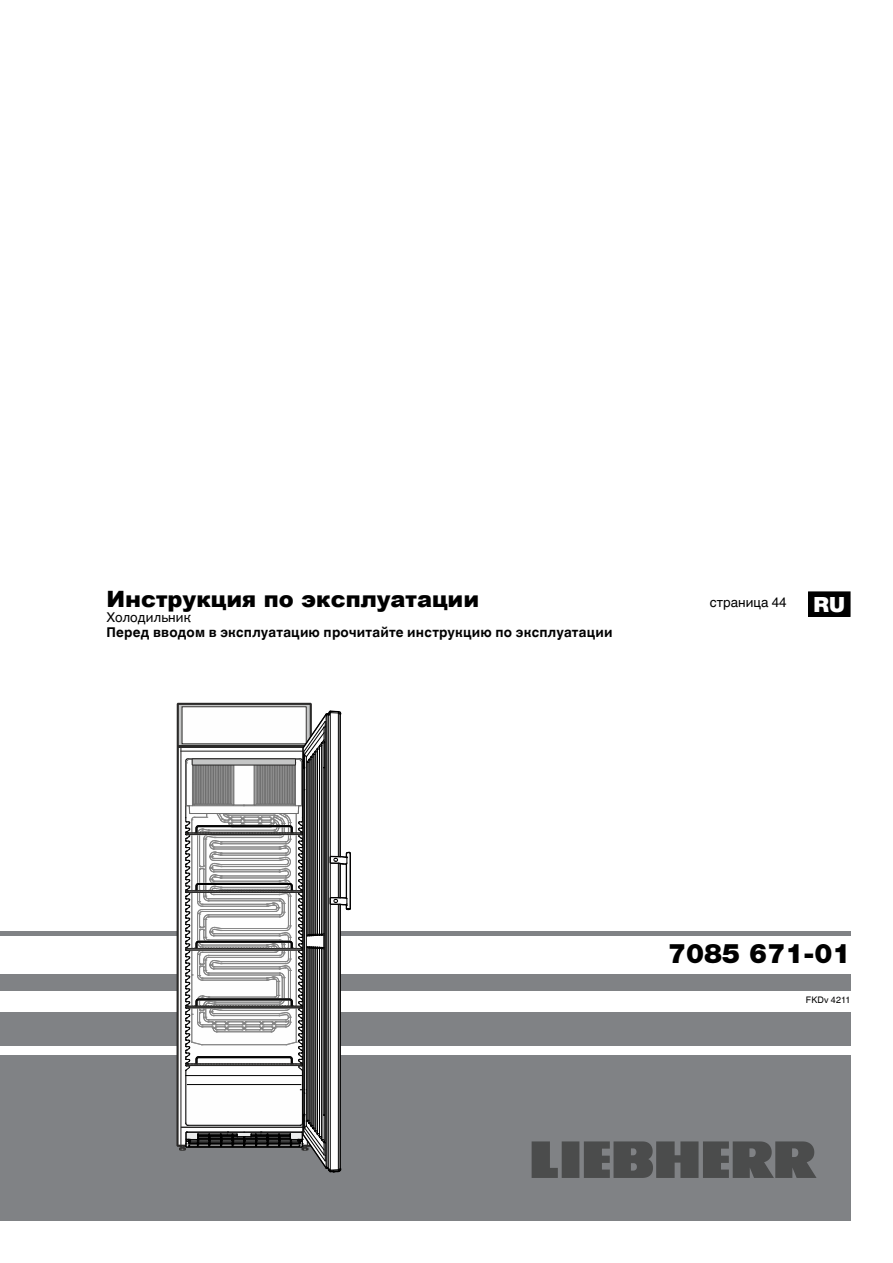
<style>
.page{position:relative;width:893px;height:1263px;background:#fff}
.page>*{position:absolute;margin:0;border:0;box-sizing:border-box;transform-origin:0 0}
.t1{font:900 27px "Helvetica Neue LT";color:#000}
.t2{font:900 22.5px "Arial";color:#000}
.t3{font:900 21px "Helvetica Neue LT";color:#fff}
.t4{font:700 13.5px "Helvetica Linotype";letter-spacing:.015em;color:#000}
.t5{font:13.5px "Helvetica Linotype";color:#000}
.t6{font:9px "Helvetica Linotype";letter-spacing:.02em;color:#000}
</style>
<div class="page">
<div style="left:0;top:1054px;width:850px;height:166px;background:#808285"></div>
<div style="left:0;top:1012px;width:850px;height:34px;background:#808285"></div>
<div style="left:0;top:974px;width:850px;height:17px;background:#808285"></div>
<hr style="left:0;top:931px;width:850px;height:4px;background:#808285">
<svg style="left:532px;top:1141px;width:284px;height:37px"></svg>
<svg style="left:178px;top:704px;width:173px;height:468px"></svg>
<div style="left:809px;top:592px;width:41px;height:24px;background:#000"></div>
<div style="left:808px;top:591px;width:42px;height:26px;border:2px solid #000"></div>
<h2 class="t2" style="left:106px;top:583px;width:374px">Инструкция по эксплуатации</h2>
<p class="t5" style="left:710px;top:595px;width:78px">страница 44</p>
<p class="t5" style="left:106px;top:610px;width:86px">Холодильник</p>
<p class="t4" style="left:106px;top:625px;width:508px">Перед вводом в эксплуатацию прочитайте инструкцию по эксплуатации</p>
<h3 class="t3" style="left:813px;top:592px;width:33px">RU</h3>
<h1 class="t1" style="left:668px;top:937px;width:184px">7085 671-01</h1>
<p class="t6" style="left:806px;top:995px;width:46px">FKDv 4211</p>
</div>
